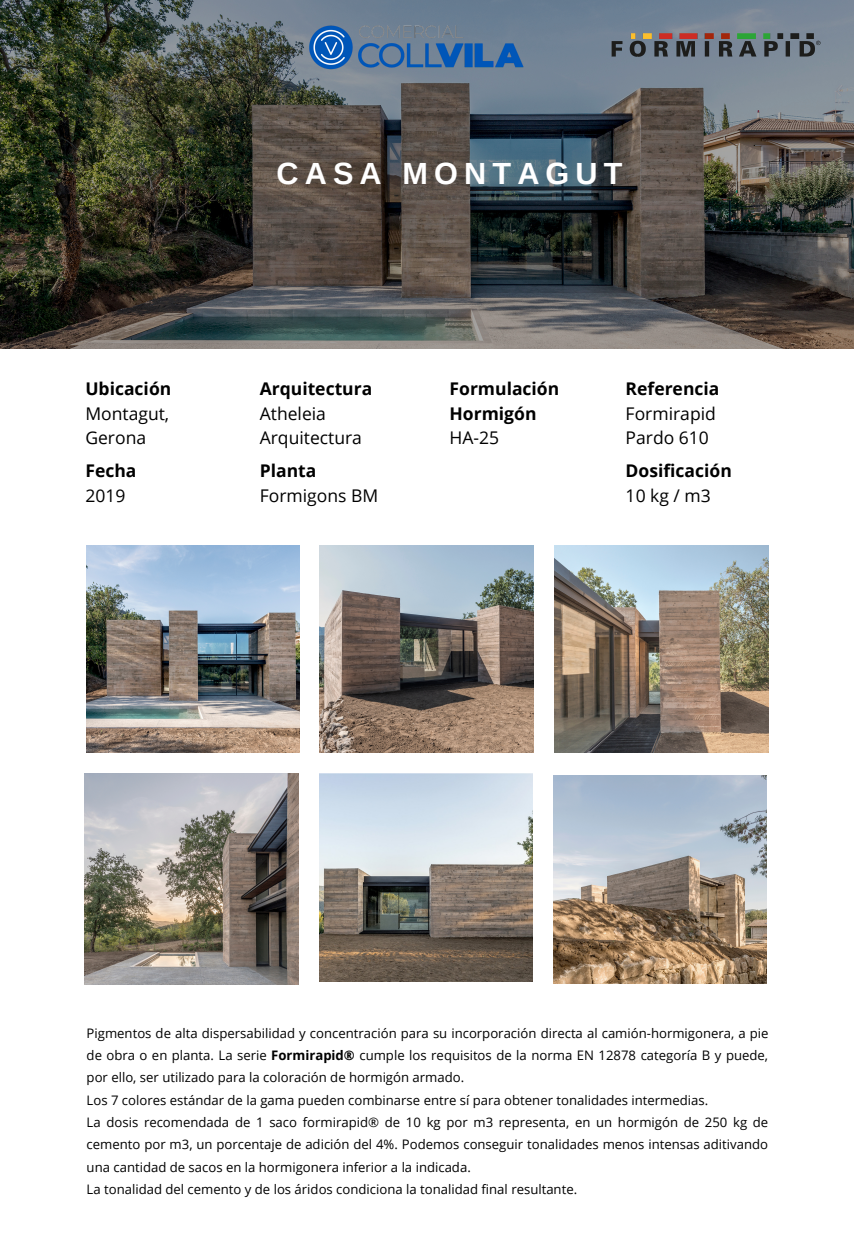
<style>
.page{position:relative;width:854px;height:1247px;background:#fff}
.page>*{position:absolute;margin:0;border:0;box-sizing:border-box;transform-origin:0 0}
.t1{font:700 30.62px "Arimo";letter-spacing:.2em;color:#fff}
.t2{font:17.5px/24.3px "Open Sans";color:#000}
.t3{font:700 17.5px "Open Sans";color:#000}
.t4{font:13.12px/22.3px "Open Sans";color:#000;text-align:justify}
.s1{font-weight:700}
</style>
<div class="page">
<img style="left:86px;top:545px;width:213px;height:208px">
<img style="left:0;top:0;width:853px;height:348px">
<img style="left:554px;top:545px;width:213px;height:208px">
<img style="left:319px;top:545px;width:214px;height:208px">
<img style="left:607px;top:32px;width:217px;height:27px">
<img style="left:85px;top:774px;width:213px;height:210px">
<img style="left:553px;top:776px;width:213px;height:207px">
<img style="left:319px;top:774px;width:213px;height:207px">
<img style="left:294px;top:0;width:246px;height:93px">
<p class="t3" style="left:85px;top:376px;width:87px">Ubicación</p>
<p class="t2" style="left:85px;top:401px;width:85px">Montagut,<br>Gerona</p>
<p class="t3" style="left:85px;top:459px;width:52px">Fecha</p>
<p class="t2" style="left:85px;top:483px;width:41px">2019</p>
<p class="t1" style="left:276px;top:157px;width:347px">CASA MONTAGUT</p>
<p class="t3" style="left:259px;top:376px;width:114px">Arquitectura</p>
<p class="t2" style="left:259px;top:401px;width:104px">Atheleia<br>Arquitectura</p>
<p class="t3" style="left:259px;top:459px;width:58px">Planta</p>
<p class="t2" style="left:259px;top:483px;width:120px">Formigons BM</p>
<p class="t3" style="left:449px;top:376px;width:111px">Formulación</p>
<p class="t3" style="left:449px;top:401px;width:88px">Hormigón</p>
<p class="t2" style="left:449px;top:425px;width:51px">HA-25</p>
<p class="t3" style="left:625px;top:376px;width:95px">Referencia</p>
<p class="t2" style="left:625px;top:401px;width:92px">Formirapid</p>
<p class="t2" style="left:625px;top:425px;width:85px">Pardo 610</p>
<p class="t3" style="left:625px;top:459px;width:108px">Dosificación</p>
<p class="t2" style="left:625px;top:483px;width:87px">10 kg / m3</p>
<p class="t4" style="left:87px;top:1021px;width:683px">Pigmentos de alta dispersabilidad y concentración para su incorporación directa al camión-hormigonera, a pie de obra o en planta. La serie <span class="s1">Formirapid®</span> cumple los requisitos de la norma EN 12878 categoría B y puede, por ello, ser utilizado para la coloración de hormigón armado.</p>
<p class="t4" style="left:87px;top:1088px;width:622px">Los 7 colores estándar de la gama pueden combinarse entre sí para obtener tonalidades intermedias.</p>
<p class="t4" style="left:87px;top:1111px;width:682px">La dosis recomendada de 1 saco formirapid® de 10 kg por m3 representa, en un hormigón de 250 kg de cemento por m3, un porcentaje de adición del 4%. Podemos conseguir tonalidades menos intensas aditivando una cantidad de sacos en la hormigonera inferior a la indicada.</p>
<p class="t4" style="left:87px;top:1177px;width:492px">La tonalidad del cemento y de los áridos condiciona la tonalidad final resultante.</p>
</div>
